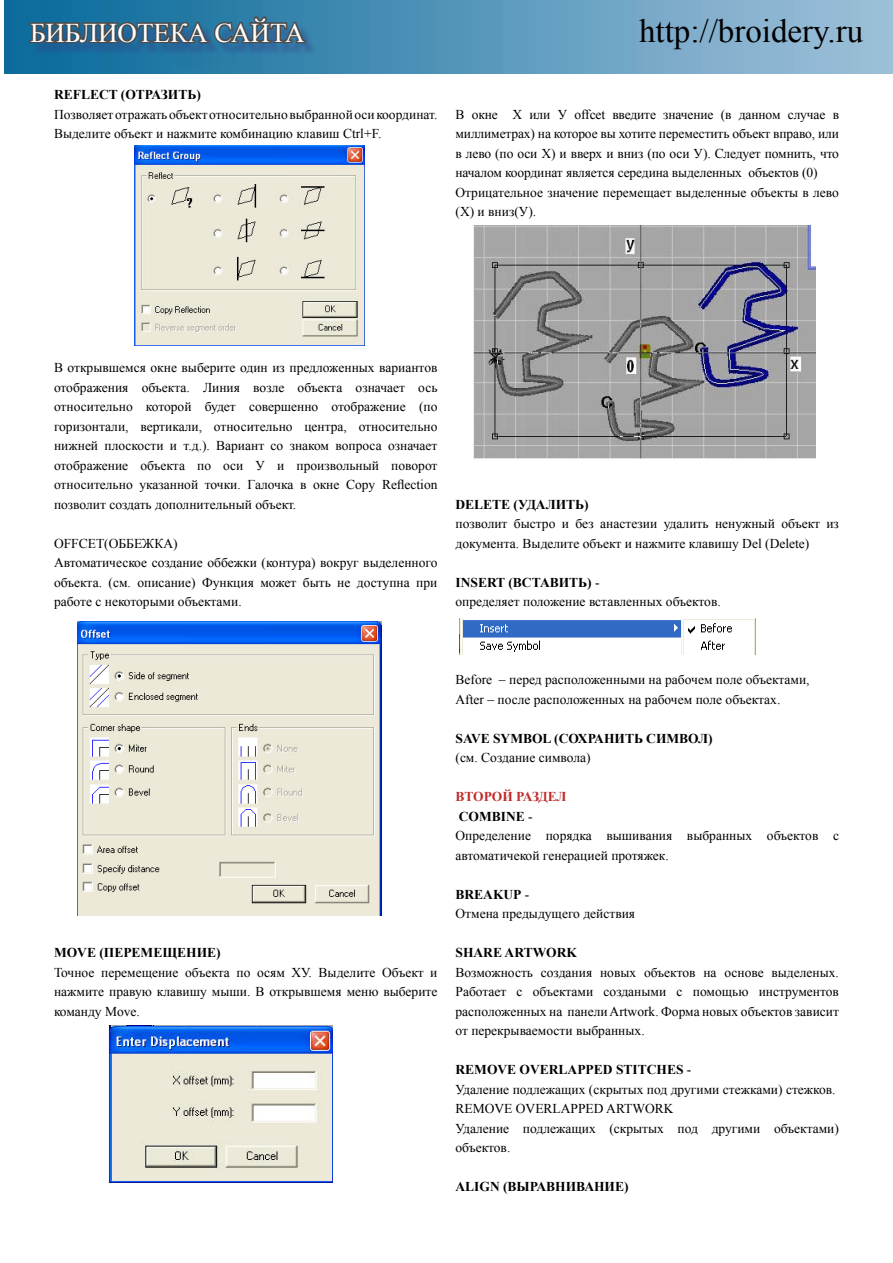
<style>
.page{position:relative;width:893px;height:1263px;background:#fff}
.page>*{position:absolute;margin:0;border:0;box-sizing:border-box;transform-origin:0 0}
.t1{font:33px "Times New Roman";color:#000}
.t2{font:27px "Times New Roman";color:#fff}
.t3{font:13.5px/19.5px "Times New Roman";color:#000}
.t4{font:700 13.5px "Times New Roman";color:#000}
.s1{font-weight:700}
.s2{font-weight:700;color:#c02b2c}
</style>
<div class="page">
<img style="left:4px;top:0;width:889px;height:73px">
<div style="left:32px;top:19px;width:371px;height:63px;background:#324389;opacity:.46"></div>
<svg style="left:27px;top:14px;width:280px;height:32px;background:#34617b"></svg>
<img style="left:134px;top:145px;width:230px;height:200px">
<img style="left:78px;top:621px;width:303px;height:295px">
<img style="left:109px;top:1025px;width:224px;height:157px">
<img style="left:474px;top:225px;width:341px;height:234px">
<img style="left:459px;top:618px;width:296px;height:36px">
<h2 class="t2" style="left:30px;top:14px;width:276px">БИБЛИОТЕКА САЙТА</h2>
<h1 class="t1" style="left:639px;top:9px;width:226px">http://broidery.ru</h1>
<p class="t4" style="left:54px;top:85px;width:148px">REFLECT (ОТРАЗИТЬ)</p>
<p class="t3" style="left:54px;top:104px;width:385px">Позволяет отражать объект относительно выбранной оси координат.<br>Выделите объект и нажмите комбинацию клавиш Ctrl+F.</p>
<p class="t3" style="left:455px;top:104px;width:385px">В окне Х или У offcet введите значение (в данном случае в миллиметрах) на которое вы хотите переместить объект вправо, или в лево (по оси Х) и вверх и вниз (по оси У). Следует помнить, что началом координат является середина выделенных объектов (0)<br>Отрицательное значение перемещает выделенные объекты в лево (Х) и вниз(У).</p>
<p class="t3" style="left:54px;top:358px;width:385px;text-align:justify">В открывшемся окне выберите один из предложенных вариантов отображения объекта. Линия возле объекта означает ось относительно которой будет совершенно отображение (по горизонтали, вертикали, относительно центра, относительно нижней плоскости и т.д.). Вариант со знаком вопроса означает отображение объекта по оси У и произвольный поворот относительно указанной точки. Галочка в окне Copy Reflection позволит создать дополнительный объект.</p>
<p class="t3" style="left:54px;top:533px;width:10px">Offc</p>
<p class="t3" style="left:54px;top:533px;width:385px;text-indent:34px">et(Оббежка)<br>Автоматическое создание оббежки (контура) вокруг выделенного объекта. (см. описание) Функция может быть не доступна при работе с некоторыми объектами.</p>
<p class="t4" style="left:455px;top:495px;width:135px">DELETE (УДАЛИТЬ)</p>
<p class="t3" style="left:455px;top:514px;width:385px">позволит быстро и без анастезии удалить ненужный объект из документа. Выделите объект и нажмите клавишу Del (Delete)</p>
<p class="t4" style="left:455px;top:573px;width:68px">INSERT (ВСТ</p>
<p class="t3" style="left:455px;top:572px;width:267px;text-indent:85px"><span class="s1">АВИТЬ)</span> -<br>определяет положение вставленных объектов.</p>
<p class="t4" style="left:54px;top:943px;width:89px">MOVE (ПЕРЕМЕ</p>
<p class="t4" style="left:162px;top:943px;width:60px">ЩЕНИЕ)</p>
<p class="t3" style="left:54px;top:962px;width:385px;text-align:justify">Точное перемещение объекта по осям ХУ. Выделите Объект и нажмите правую клавишу мыши. В открывшемя меню выберите команду Move.</p>
<p class="t3" style="left:455px;top:670px;width:356px">Before – перед расположенными на рабочем поле объектами,<br>After – после расположенных на рабочем поле объектах.</p>
<p class="t4" style="left:455px;top:729px;width:259px">SAVE SYMBOL (СОХРАНИТЬ СИМВОЛ)</p>
<p class="t3" style="left:455px;top:748px;width:137px">(см. Создание символа)</p>
<p class="t3" style="left:455px;top:787px;width:385px"><span class="s2">ВТОРОЙ РАЗДЕЛ<br></span><span class="s1">COMBINE</span> -<br>Определение порядка вышивания выбранных объектов с автоматичекой генерацией протяжек.</p>
<p class="t3" style="left:455px;top:884px;width:181px"><span class="s1">BREAKUP</span> -<br>Отмена предыдущего действия</p>
<p class="t4" style="left:455px;top:943px;width:123px">SHARE ARTWORK</p>
<p class="t3" style="left:455px;top:962px;width:385px;text-align:justify">Возможность создания новых объектов на основе выделеных.<br>Работает с объектами создаными с помощью инструментов расположенных на панели Artwork. Форма новых объектов зависит от перекрываемости выбранных.</p>
<p class="t3" style="left:455px;top:1059px;width:382px"><span class="s1">REMOVE OVERLAPPED STITCHES</span> -<br>Удаление подлежащих (скрытых под другими стежками) стежков.<br>Remove Overlapp</p>
<p class="t3" style="left:455px;top:1098px;width:385px;text-indent:190px">ork<br>Удаление подлежащих (скрытых под другими объектами) объектов.</p>
<p class="t4" style="left:455px;top:1177px;width:175px">ALIGN (ВЫРАВНИВАНИЕ)</p>
<p class="t3" style="left:586px;top:1098px;width:41px">ed Artw</p>
</div>
